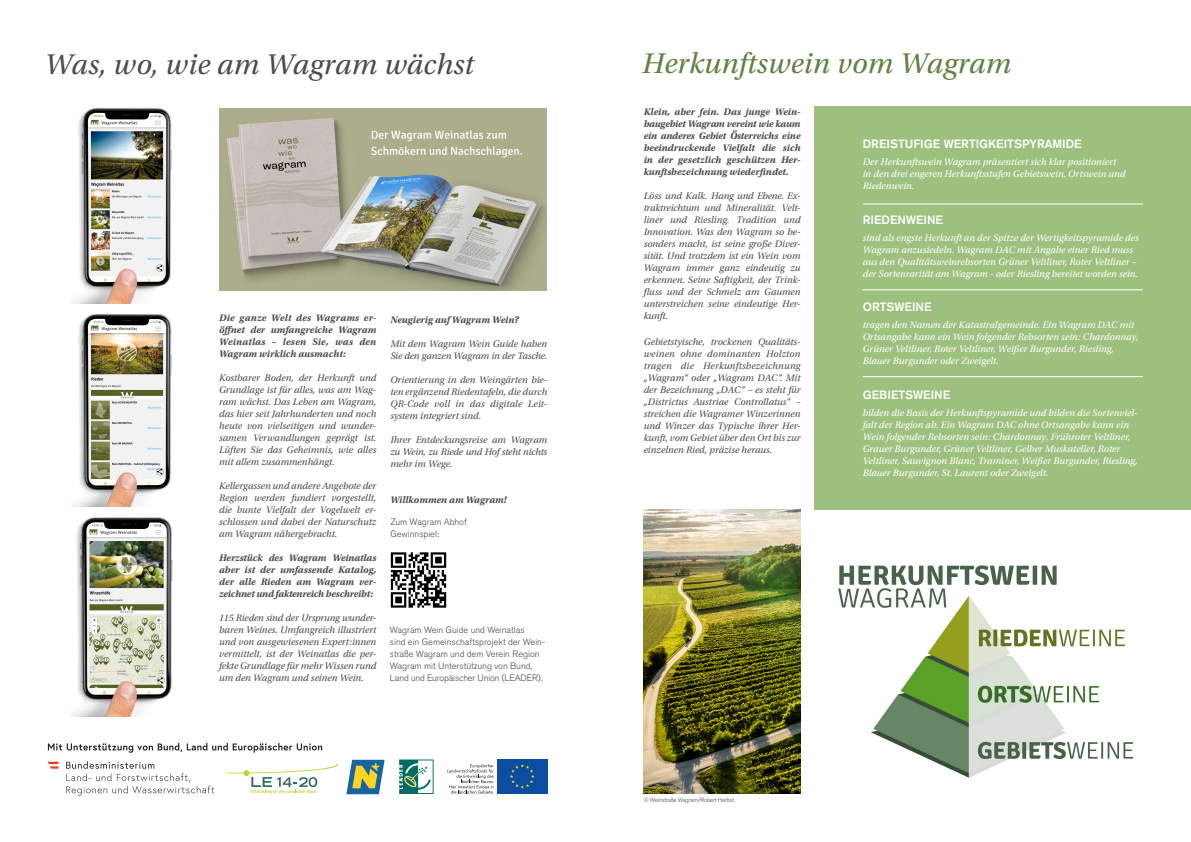
<style>
.page{position:relative;width:1191px;height:842px;background:#fff}
.page>*{position:absolute;margin:0;border:0;box-sizing:border-box;transform-origin:0 0}
.Winzerliste_Infos_Adresse{font:italic 30px "Utopia Std";letter-spacing:.01em;color:#4b4c4d}
.Winzerliste_Infos_Adresse-2{font:italic 30px "Utopia Std";letter-spacing:.01em;color:#618241}
.t1{font:500 12px "Akzidenz Grotesk BQ";color:#fff}
.t2{font:italic 10px/12px "Utopia Std";color:#4b4c4d;text-align:justify}
.t3{font:italic 10px/12px "Utopia Std";color:#fff}
.t4{font:italic 700 10px/12px "Utopia Std";color:#4b4c4d;text-align:justify}
.Bildunterschriften{font:300 9.2px/12px "Akzidenz Grotesk BQ";color:#4b4c4d}
.Bildunterschriften-2{font:300 6px "Akzidenz Grotesk BQ";letter-spacing:-.025em;color:#4b4c4d}
</style>
<div class="page">
<div style="left:814px;top:107px;width:377px;height:403px;background:#9ec07f"></div>
<div style="left:497px;top:759px;width:50px;height:35px;background:#0d4da1"></div>
<svg style="left:510px;top:764px;width:24px;height:24px"></svg>
<svg style="left:447px;top:764px;width:47px;height:30px"></svg>
<svg style="left:227px;top:764px;width:111px;height:30px"></svg>
<svg style="left:399px;top:759px;width:34px;height:35px"></svg>
<svg style="left:346px;top:760px;width:38px;height:34px"></svg>
<svg style="left:66px;top:761px;width:148px;height:34px"></svg>
<svg style="left:48px;top:762px;width:10px;height:7px"></svg>
<svg style="left:48px;top:743px;width:274px;height:10px"></svg>
<img style="left:71px;top:313px;width:101px;height:194px">
<img style="left:73px;top:107px;width:99px;height:196px">
<img style="left:71px;top:517px;width:102px;height:199px">
<img style="left:219px;top:108px;width:327px;height:182px">
<svg style="left:390px;top:552px;width:57px;height:56px"></svg>
<svg style="left:391px;top:552px;width:55px;height:56px"></svg>
<img style="left:838px;top:565px;width:296px;height:213px">
<hr style="left:862px;top:204px;width:280px;height:1px;background:#fff">
<hr style="left:862px;top:290px;width:280px;height:1px;background:#fff">
<img style="left:643px;top:510px;width:157px;height:284px">
<hr style="left:862px;top:376px;width:280px;height:1px;background:#fff">
<p class="Winzerliste_Infos_Adresse" style="left:45px;top:48px;width:430px">Was, wo, wie am Wagram wächst</p>
<p class="Winzerliste_Infos_Adresse-2" style="left:642px;top:47px;width:371px">Herkunftswein vom Wagram</p>
<p class="t4" style="left:219px;top:312px;width:159px">Die ganze Welt des Wagrams er&shy;öffnet der umfangreiche Wagram Weinatlas – lesen Sie, was den Wagram wirklich ausmacht:</p>
<p class="t2" style="left:219px;top:372px;width:159px">Kostbarer Boden, der Herkunft und Grundlage ist für alles, was am Wag&shy;ram wächst. Das Leben am Wagram, das hier seit Jahrhunderten und noch heute von vielseitigen und wunder&shy;samen Verwandlungen geprägt ist.<br>Lüften Sie das Geheimnis, wie alles mit allem zusammenhängt.</p>
<p class="t2" style="left:219px;top:480px;width:159px">Kellergassen und andere Angebote der Region werden fundiert vorgestellt, die bunte Vielfalt der Vogelwelt er&shy;schlossen und dabei der Naturschutz am Wagram nähergebracht.</p>
<p class="t4" style="left:219px;top:552px;width:159px">Herzstück des Wagram Weinatlas aber ist der umfassende Katalog, der alle Rieden am Wagram ver&shy;zeichnet und faktenreich beschreibt:</p>
<p class="t2" style="left:219px;top:612px;width:159px">115 Rieden sind der Ursprung wunder&shy;baren Weines. Umfangreich illustriert und von ausgewiesenen Expert:innen vermittelt, ist der Weinatlas die per&shy;fekte Grundlage für mehr Wissen rund um den Wagram und seinen Wein.</p>
<p class="t4" style="left:390px;top:313px;width:130px">Neugierig auf Wagram Wein?</p>
<p class="t2" style="left:390px;top:338px;width:158px">Mit dem Wagram Wein Guide haben<br>Sie den ganzen Wagram in der Tasche.</p>
<p class="t2" style="left:390px;top:374px;width:158px">Orientierung in den Weingärten bie&shy;ten ergänzend Riedentafeln, die durch QR-Code voll in das digitale Leit&shy;system integriert sind.</p>
<p class="t2" style="left:390px;top:434px;width:158px">Ihrer Entdeckungsreise am Wagram zu Wein, zu Riede und Hof steht nichts mehr im Wege.</p>
<p class="t4" style="left:390px;top:493px;width:118px">Willkommen am Wagram!</p>
<p class="Bildunterschriften" style="left:390px;top:516px;width:78px">Zum Wagram Abhof</p>
<p class="Bildunterschriften" style="left:390px;top:528px;width:50px">Gewinnspiel:</p>
<p class="Bildunterschriften" style="left:390px;top:624px;width:157px">Wagram Wein Guide und Weinatlas<br>sind ein Gemeinschaftsprojekt der Wein&shy;straße Wagram und dem Verein Region Wagram mit Unterstützung von Bund, Land und Europäischer Union (LEADER).</p>
<p class="t4" style="left:643px;top:106px;width:158px">Klein, aber fein. Das junge Wein&shy;baugebiet Wagram vereint wie kaum ein anderes Gebiet Österreichs eine beeindruckende Vielfalt die sich in der gesetzlich geschützen Her&shy;kunftsbezeichnung wiederfindet.</p>
<p class="t2" style="left:643px;top:190px;width:158px">Löss und Kalk. Hang und Ebene. Ex&shy;traktreichtum und Mineralität. Velt&shy;liner und Riesling. Tradition und Innovation. Was den Wagram so be&shy;sonders macht, ist seine große Diver&shy;sität. Und trotzdem ist ein Wein vom Wagram immer ganz eindeutig zu erkennen. Seine Saftigkeit, der Trink&shy;fluss und der Schmelz am Gaumen unterstreichen seine eindeutige Her&shy;kunft.</p>
<p class="t2" style="left:643px;top:336px;width:158px">Gebietstyische, trockenen Qualitäts&shy;weinen ohne dominanten Holzton tragen die Herkunftsbezeichnung „Wagram“ oder „Wagram DAC“. Mit der Bezeichnung „DAC“ – es steht für „Districtus Austriae Controllatus“ – streichen die Wagramer Winzerinnen und Winzer das Typische ihrer Her&shy;kunft, vom Gebiet über den Ort bis zur einzelnen Ried, präzise heraus.</p>
<p class="t1" style="left:862px;top:137px;width:220px">DREISTUFIGE WERTIGKEITSPYRAMIDE</p>
<p class="t3" style="left:862px;top:156px;width:255px">Der Herkunftswein Wagram präsentiert sich klar positioniert</p>
<p class="t3" style="left:862px;top:168px;width:264px">in den drei engeren Herkunftsstufen Gebietswein, Ortswein und</p>
<p class="t3" style="left:862px;top:180px;width:53px">Riedenwein.</p>
<p class="t1" style="left:862px;top:212px;width:82px">RIEDENWEINE</p>
<p class="t3" style="left:862px;top:232px;width:277px">sind als engste Herkunft an der Spitze der Wertigkeitspyramide des Wagram anzusiedeln. Wagram DAC mit Angabe einer Ried muss aus den Qualitätsweinrebsorten Grüner Veltliner, Roter Veltliner – der Sortenrarität am Wagram - oder Riesling bereitet worden sein.</p>
<p class="t1" style="left:862px;top:300px;width:70px">ORTSWEINE</p>
<p class="t3" style="left:862px;top:319px;width:277px">tragen den Namen der Katastralgemeinde. Ein Wagram DAC mit Ortsangabe kann ein Wein folgender Rebsorten sein: Chardonnay, Grüner Veltliner, Roter Veltliner, Weißer Burgunder, Riesling, Blauer Burgunder oder Zweigelt.</p>
<p class="t1" style="left:862px;top:387px;width:89px">GEBIETSWEINE</p>
<p class="t3" style="left:862px;top:406px;width:276px">bilden die Basis der Herkunftspyramide und bilden die Sortenviel&shy;falt der Region ab. Ein Wagram DAC ohne Ortsangabe kann ein Wein folgender Rebsorten sein: Chardonnay, Frühroter Veltliner, Grauer Burgunder, Grüner Veltliner, Gelber Muskateller, Roter Veltliner, Sauvignon Blanc, Traminer, Weißer Burgunder, Riesling, Blauer Burgunder, St. Laurent oder Zweigelt.</p>
<p class="Bildunterschriften-2" style="left:643px;top:796px;width:92px">© Weinstraße Wagram/Robert Herbst</p>
</div>
